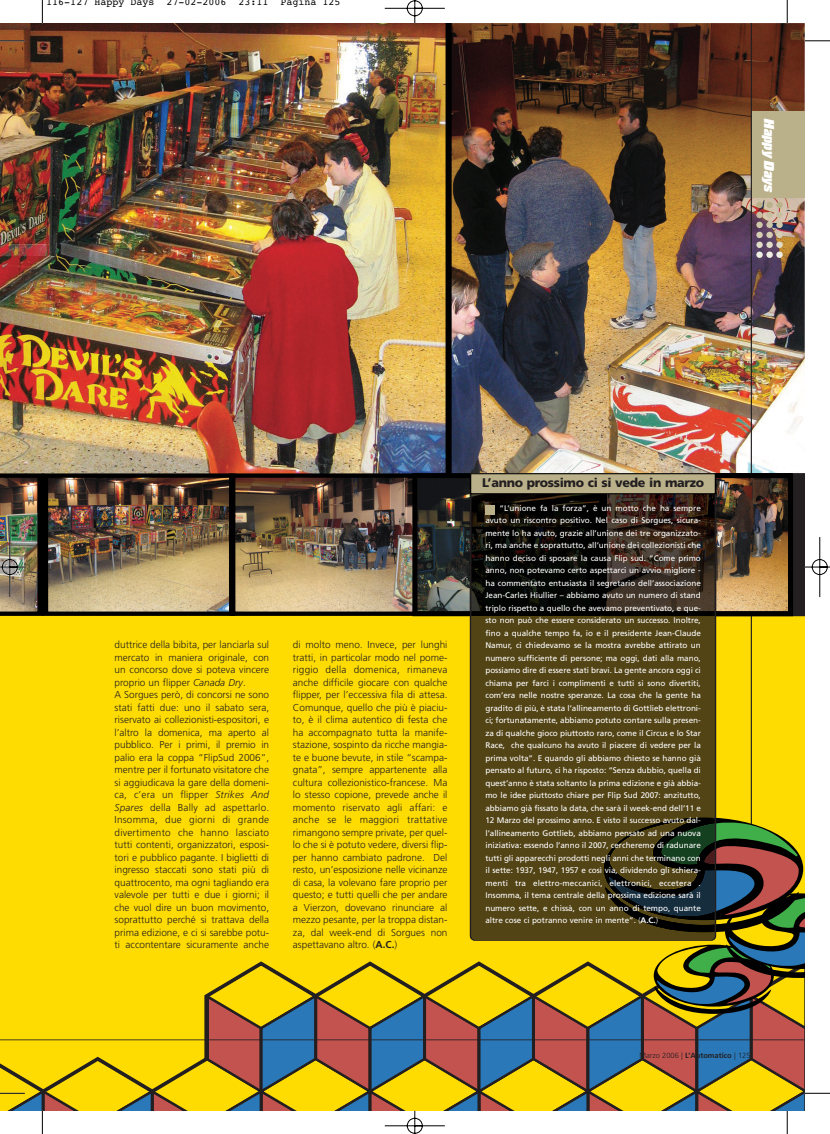
<style>
.page{position:relative;width:830px;height:1134px;background:#fff}
.page>*{position:absolute;margin:0;border:0;box-sizing:border-box;transform-origin:0 0}
.t1{font:900 12.5px "Frutiger";letter-spacing:-.025em;color:#231f20}
.t2{font:300 10px/12.5px "Frutiger";color:#231f20}
.t3{font:10px "Courier";color:#000}
.t4{font:8.12px/12.5px "Frutiger";letter-spacing:-.005em;color:#fff;text-align:justify}
.t5{font:300 7.5px "Frutiger";color:#231f20}
.s1{font-style:italic}
.s2{font-weight:700}
.s3{font-weight:300}
</style>
<div class="page">
<img style="left:0;top:0;width:829px;height:1134px">
<p class="t3" style="left:46px;top:-1px;width:296px">116-127 Happy Days 27-02-2006 23:11 Pagina 125</p>
<p class="t2" style="left:114px;top:639px;width:156px">duttrice della bibita, per lanciarla sul mercato in maniera originale, con un concorso dove si poteva vincere proprio un flipper <span class="s1">Canada Dry</span>.<br>A Sorgues però, di concorsi ne sono stati fatti due: uno il sabato sera, riservato ai collezionisti-espositori, e l’altro la domenica, ma aperto al pubblico. Per i primi, il premio in palio era la coppa “FlipSud 2006”, mentre per il fortunato visitatore che si aggiudicava la gare della domeni&shy;ca, c’era un flipper <span class="s1">Strikes And Spares</span> della Bally ad aspettarlo.<br>Insomma, due giorni di grande divertimento che hanno lasciato tutti contenti, organizzatori, esposi&shy;tori e pubblico pagante. I biglietti di ingresso staccati sono stati più di quattrocento, ma ogni tagliando era valevole per tutti e due i giorni; il che vuol dire un buon movimento, soprattutto perché si trattava della prima edizione, e ci si sarebbe potu&shy;ti accontentare sicuramente anche</p>
<p class="t2" style="left:293px;top:639px;width:156px;text-align:justify">di molto meno. Invece, per lunghi tratti, in particolar modo nel pome&shy;riggio della domenica, rimaneva anche difficile giocare con qualche flipper, per l’eccessiva fila di attesa.<br>Comunque, quello che più è piaciu&shy;to, è il clima autentico di festa che ha accompagnato tutta la manife&shy;stazione, sospinto da ricche mangia&shy;te e buone bevute, in stile “scampa&shy;gnata”, sempre appartenente alla cultura collezionistico-francese. Ma lo stesso copione, prevede anche il momento riservato agli affari: e anche se le maggiori trattative rimangono sempre private, per quel&shy;lo che si è potuto vedere, diversi flip&shy;per hanno cambiato padrone. Del resto, un’esposizione nelle vicinanze di casa, la volevano fare proprio per questo; e tutti quelli che per andare a Vierzon, dovevano rinunciare al mezzo pesante, per la troppa distan&shy;za, dal week-end di Sorgues non aspettavano altro. (<span class="s2">A.C.</span>)</p>
<h1 class="t1" style="left:482px;top:478px;width:223px">L’anno prossimo ci si vede in marzo</h1>
<p class="t4" style="left:485px;top:502px;width:217px;text-indent:14px">“L’unione fa la forza”, è un motto che ha sempre avuto un riscontro positivo. Nel caso di Sorgues, sicura&shy;mente lo ha avuto, grazie all’unione dei tre organizzato&shy;ri, ma anche e soprattutto, all’unione dei collezionisti che hanno deciso di sposare la causa Flip sud. “Come primo anno, non potevamo certo aspettarci un avvio migliore - ha commentato entusiasta il segretario dell’associazione Jean-Carles Hiullier – abbiamo avuto un numero di stand triplo rispetto a quello che avevamo preventivato, e que&shy;sto non può che essere considerato un successo. Inoltre, fino a qualche tempo fa, io e il presidente Jean-Claude Namur, ci chiedevamo se la mostra avrebbe attirato un numero sufficiente di persone; ma oggi, dati alla mano, possiamo dire di essere stati bravi. La gente ancora oggi ci chiama per farci i complimenti e tutti si sono divertiti, com’era nelle nostre speranze. La cosa che la gente ha gradito di più, è stata l’allineamento di Gottlieb elettroni&shy;ci; fortunatamente, abbiamo potuto contare sulla presen&shy;za di qualche gioco piuttosto raro, come il Circus e lo Star Race, che qualcuno ha avuto il piacere di vedere per la prima volta”. E quando gli abbiamo chiesto se hanno già pensato al futuro, ci ha risposto: “Senza dubbio, quella di quest’anno è stata soltanto la prima edizione e già abbia&shy;mo le idee piuttosto chiare per Flip Sud 2007: anzitutto, abbiamo già fissato la data, che sarà il week-end dell’11 e 12 Marzo del prossimo anno. E visto il successo avuto dal&shy;l’allineamento Gottlieb, abbiamo pensato ad una nuova iniziativa: essendo l’anno il 2007, cercheremo di radunare tutti gli apparecchi prodotti negli anni che terminano con il sette: 1937, 1947, 1957 e così via, dividendo gli schiera&shy;menti tra elettro-meccanici, elettronici, eccetera .<br>Insomma, il tema centrale della prossima edizione sarà il numero sette, e chissà, con un anno di tempo, quante altre cose ci potranno venire in mente”. <span class="s3">(</span><span class="s2">A.C.</span><span class="s3">)</span></p>
<p class="t5" style="left:639px;top:1052px;width:112px">Marzo 2006 | <span class="s2">L’Automatico</span> | 125</p>
</div>
